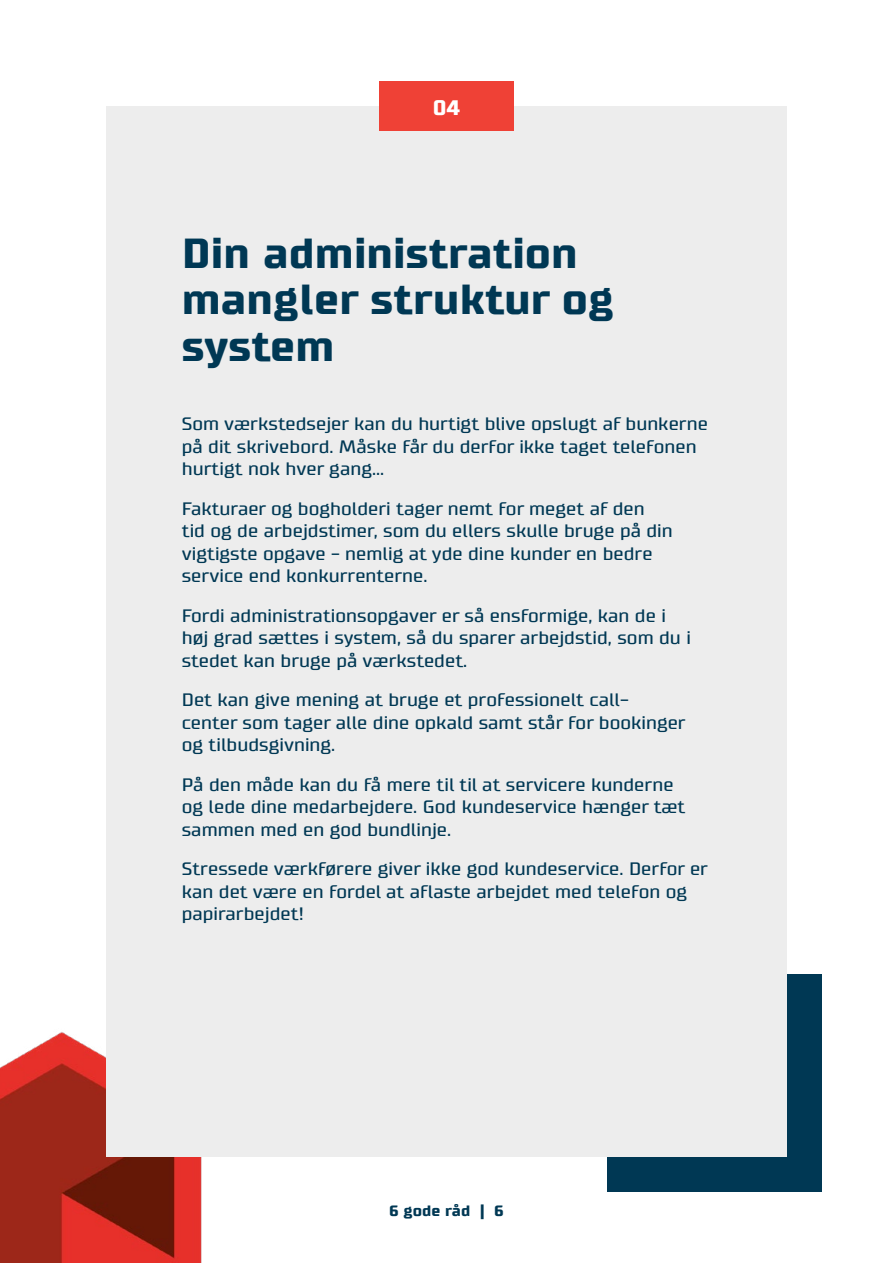
<style>
.page{position:relative;width:893px;height:1263px;background:#fff}
.page>*{position:absolute;margin:0;border:0;box-sizing:border-box;transform-origin:0 0}
.t1{font:700 42px/46.5px "Supermolot";color:#003854}
.t2{font:700 21px "Supermolot";color:#fff}
.t3{font:18px/22.5px "Supermolot";color:#003854}
.t4{font:700 15px "Supermolot";color:#003854}
</style>
<div class="page">
<div style="left:608px;top:974px;width:214px;height:218px;background:#003854"></div>
<img style="left:0;top:1032px;width:202px;height:231px">
<div style="left:106px;top:106px;width:681px;height:1051px;background:#ededed"></div>
<div style="left:379px;top:81px;width:135px;height:50px;background:#ef4136"></div>
<p class="t2" style="left:433px;top:95px;width:29px">04</p>
<h1 class="t1" style="left:182px;top:230px;width:434px">Din administration mangler struktur og system</h1>
<p class="t3" style="left:182px;top:413px;width:528px">Som værkstedsejer kan du hurtigt blive opslugt af bunkerne på dit skrivebord. Måske får du derfor ikke taget telefonen hurtigt nok hver gang...</p>
<p class="t3" style="left:182px;top:497px;width:493px">Fakturaer og bogholderi tager nemt for meget af den<br>tid og de arbejdstimer, som du ellers skulle bruge på din vigtigste opgave - nemlig at yde dine kunder en bedre service end konkurrenterne.</p>
<p class="t3" style="left:182px;top:604px;width:511px">Fordi administrationsopgaver er så ensformige, kan de i høj grad sættes i system, så du sparer arbejdstid, som du i stedet kan bruge på værkstedet.</p>
<p class="t3" style="left:182px;top:689px;width:505px">Det kan give mening at bruge et professionelt call&shy;center som tager alle dine opkald samt står for bookinger og tilbudsgivning.</p>
<p class="t3" style="left:182px;top:773px;width:505px">På den måde kan du få mere til til at servicere kunderne og lede dine medarbejdere. God kundeservice hænger tæt sammen med en god bundlinje.</p>
<p class="t3" style="left:182px;top:858px;width:528px">Stressede værkførere giver ikke god kundeservice. Derfor er kan det være en fordel at aflaste arbejdet med telefon og papirarbejdet!</p>
<p class="t4" style="left:389px;top:1201px;width:116px">6 gode råd | 6</p>
</div>
